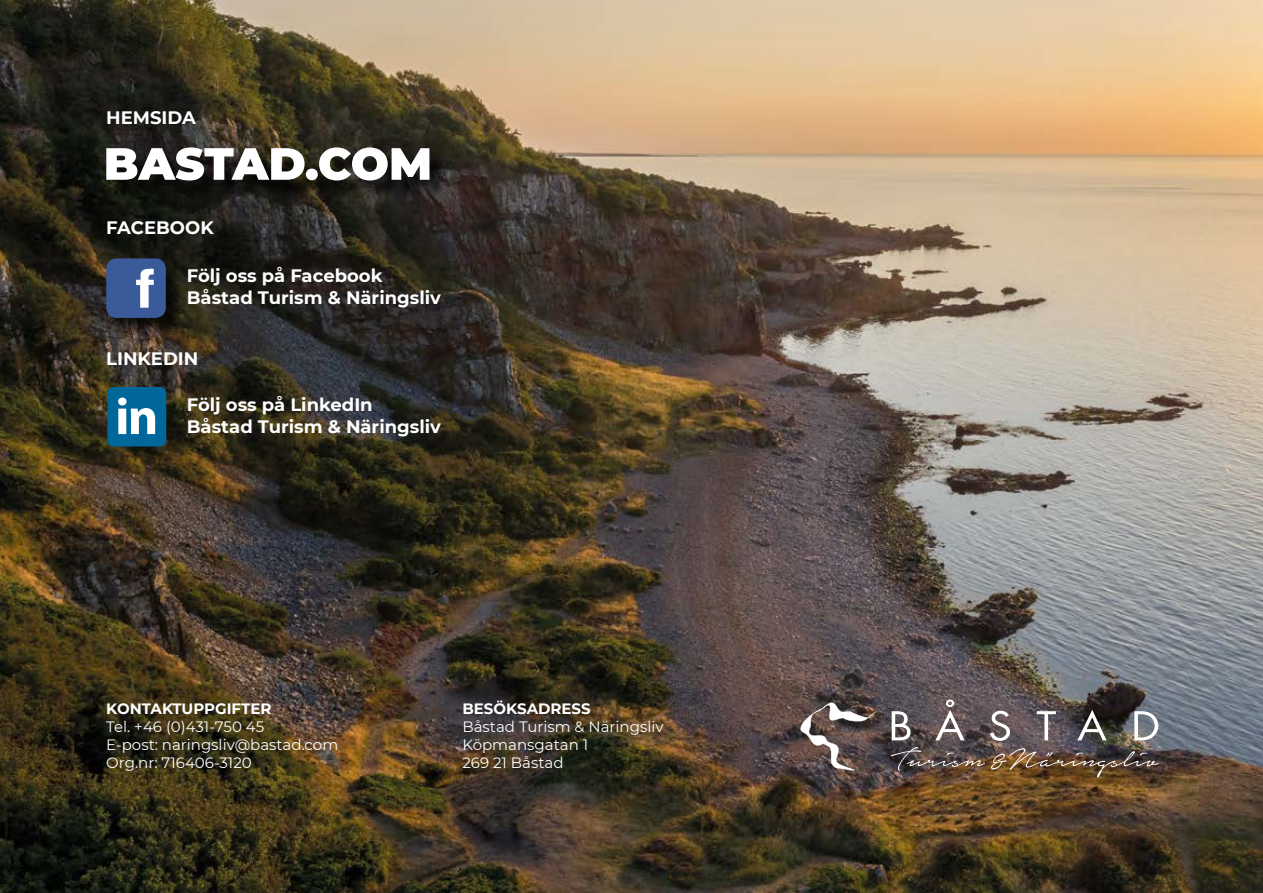
<style>
.page{position:relative;width:1263px;height:893px;background:#fff}
.page>*{position:absolute;margin:0;border:0;box-sizing:border-box;transform-origin:0 0}
.t1{font:700 18px/21.6px "Montserrat";color:#fff}
.t2{font:15px/18px "Montserrat";color:#fff}
.t3{font:700 15px "Montserrat";color:#fff}
</style>
<div class="page">
<img style="left:0;top:0;width:1263px;height:893px">
<div style="left:109px;top:150px;width:339px;height:48px;background:#000;opacity:.75"></div>
<svg style="left:106px;top:147px;width:323px;height:33px"></svg>
<div style="left:107px;top:387px;width:59px;height:59px;background:#00679b;border-radius:6px"></div>
<svg style="left:118px;top:398px;width:37px;height:36px"></svg>
<svg style="left:891px;top:747px;width:94px;height:24px;background:#60534f"></svg>
<img style="left:991px;top:748px;width:168px;height:29px">
<svg style="left:892px;top:711px;width:18px;height:29px"></svg>
<svg style="left:935px;top:699px;width:30px;height:41px"></svg>
<svg style="left:990px;top:711px;width:20px;height:30px"></svg>
<svg style="left:1037px;top:711px;width:19px;height:29px"></svg>
<svg style="left:1077px;top:710px;width:30px;height:30px"></svg>
<svg style="left:1134px;top:711px;width:24px;height:29px"></svg>
<svg style="left:800px;top:703px;width:75px;height:68px;background:#746664"></svg>
<div style="left:109px;top:260px;width:75px;height:76px;background:#000;opacity:.75"></div>
<div style="left:106px;top:258px;width:60px;height:60px;background:#3a5a9a;border-radius:11px"></div>
<svg style="left:136px;top:268px;width:18px;height:40px"></svg>
<p class="t1" style="left:106px;top:106px;width:91px">HEMSIDA</p>
<p class="t1" style="left:106px;top:215px;width:109px">FACEBOOK</p>
<p class="t1" style="left:187px;top:264px;width:256px">Följ oss på Facebook<br>Båstad Turism &amp; Näringsliv</p>
<p class="t1" style="left:106px;top:347px;width:94px">LINKEDIN</p>
<p class="t1" style="left:187px;top:393px;width:256px">Följ oss på LinkedIn<br>Båstad Turism &amp; Näringsliv</p>
<p class="t3" style="left:106px;top:698px;width:167px">KONTAKTUPPGIFTER</p>
<p class="t2" style="left:106px;top:717px;width:233px">Tel. +46 (0)431-750 45<br>E-post: naringsliv@bastad.com<br>Org.nr: 716406-3120</p>
<p class="t3" style="left:462px;top:698px;width:130px">BESÖKSADRESS</p>
<p class="t2" style="left:462px;top:717px;width:203px">Båstad Turism &amp; Näringsliv<br>Köpmansgatan 1<br>269 21 Båstad</p>
</div>
